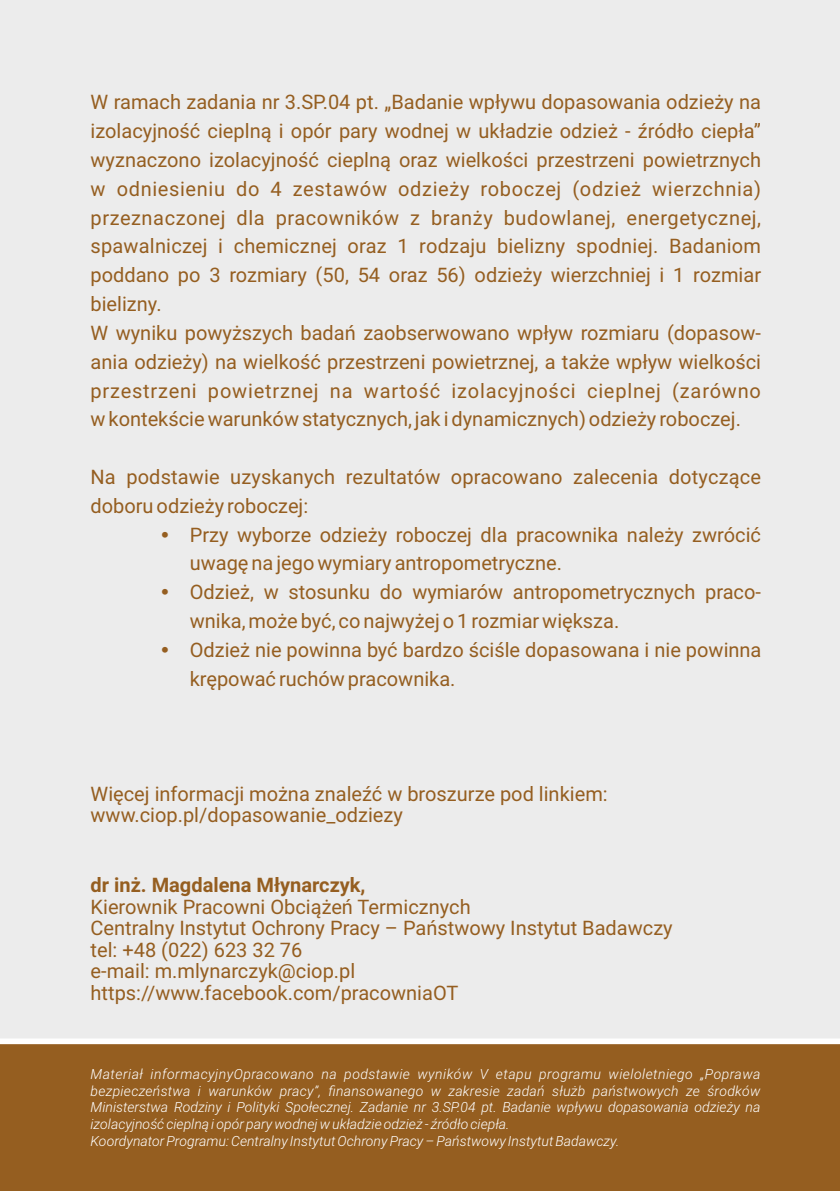
<style>
.page{position:relative;width:840px;height:1191px;background:#fff}
.page>*{position:absolute;margin:0;border:0;box-sizing:border-box;transform-origin:0 0}
.t1{font:20px/28.8px "Roboto";color:#955e20}
.t2{font:700 20px "Roboto";color:#955e20}
.t3{font:italic 300 14px/16.8px "Roboto";color:#fff}
</style>
<div class="page">
<div style="left:0;top:0;width:839px;height:1191px;background:#ececec"></div>
<div style="left:0;top:1041px;width:839px;height:150px;background:#955e20"></div>
<div style="left:0;top:1038px;width:839px;height:6px;background:#fff"></div>
<p class="t1" style="left:90px;top:90px;width:671px">W ramach zadania nr 3.SP.04 pt. „Badanie wpływu dopasowania odzieży na izolacyjność cieplną i opór pary wodnej w układzie odzież - źródło ciepła” wyznaczono izolacyjność cieplną oraz wielkości przestrzeni powietrznych w odniesieniu do 4 zestawów odzieży roboczej (odzież wierzchnia) przeznaczonej dla pracowników z branży budowlanej, energetycznej, spawalniczej i chemicznej oraz 1 rodzaju bielizny spodniej. Badaniom poddano po 3 rozmiary (50, 54 oraz 56) odzieży wierzchniej i 1 rozmiar bielizny.<br>W wyniku powyższych badań zaobserwowano wpływ rozmiaru (dopasow&shy;ania odzieży) na wielkość przestrzeni powietrznej, a także wpływ wielkości przestrzeni powietrznej na wartość izolacyjności cieplnej (zarówno w kontekście warunków statycznych, jak i dynamicznych) odzieży roboczej.</p>
<p class="t1" style="left:90px;top:464px;width:671px">Na podstawie uzyskanych rezultatów opracowano zalecenia dotyczące</p>
<p class="t1" style="left:90px;top:493px;width:219px">doboru odzieży roboczej:</p>
<p class="t1" style="left:190px;top:522px;width:572px">Przy wyborze odzieży roboczej dla pracownika należy zwrócić</p>
<p class="t1" style="left:190px;top:551px;width:374px">uwagę na jego wymiary antropometryczne.</p>
<p class="t1" style="left:190px;top:580px;width:572px">Odzież, w stosunku do wymiarów antropometrycznych praco-</p>
<p class="t1" style="left:190px;top:608px;width:431px">wnika, może być, co najwyżej o 1 rozmiar większa.</p>
<p class="t1" style="left:190px;top:637px;width:573px">Odzież nie powinna być bardzo ściśle dopasowana i nie powinna</p>
<p class="t1" style="left:190px;top:666px;width:267px">krępować ruchów pracownika.</p>
<p class="t1" style="left:90px;top:784px;width:518px;line-height:21.6px">Więcej informacji można znaleźć w broszurze pod linkiem: www.ciop.pl/dopasowanie_odziezy</p>
<p class="t2" style="left:90px;top:877px;width:276px">dr inż. Magdalena Młynarczyk,</p>
<p class="t1" style="left:90px;top:897px;width:583px;line-height:21.6px">Kierownik Pracowni Obciążeń Termicznych<br>Centralny Instytut Ochrony Pracy – Państwowy Instytut Badawczy tel: +48 (022) 623 32 76<br>e-mail: m.mlynarczyk@ciop.pl https://www.facebook.com/pracowniaOT</p>
<p class="t3" style="left:90px;top:1067px;width:671px">Materiał informacyjnyOpracowano na podstawie wyników V etapu programu wieloletniego „Poprawa bezpieczeństwa i warunków pracy”, finansowanego w zakresie zadań służb państwowych ze środków Ministerstwa Rodziny i Polityki Społecznej. Zadanie nr 3.SP.04 pt. Badanie wpływu dopasowania odzieży na izolacyjność cieplną i opór pary wodnej w układzie odzież - źródło ciepła.<br>Koordynator Programu: Centralny Instytut Ochrony Pracy – Państwowy Instytut Badawczy.</p>
</div>
